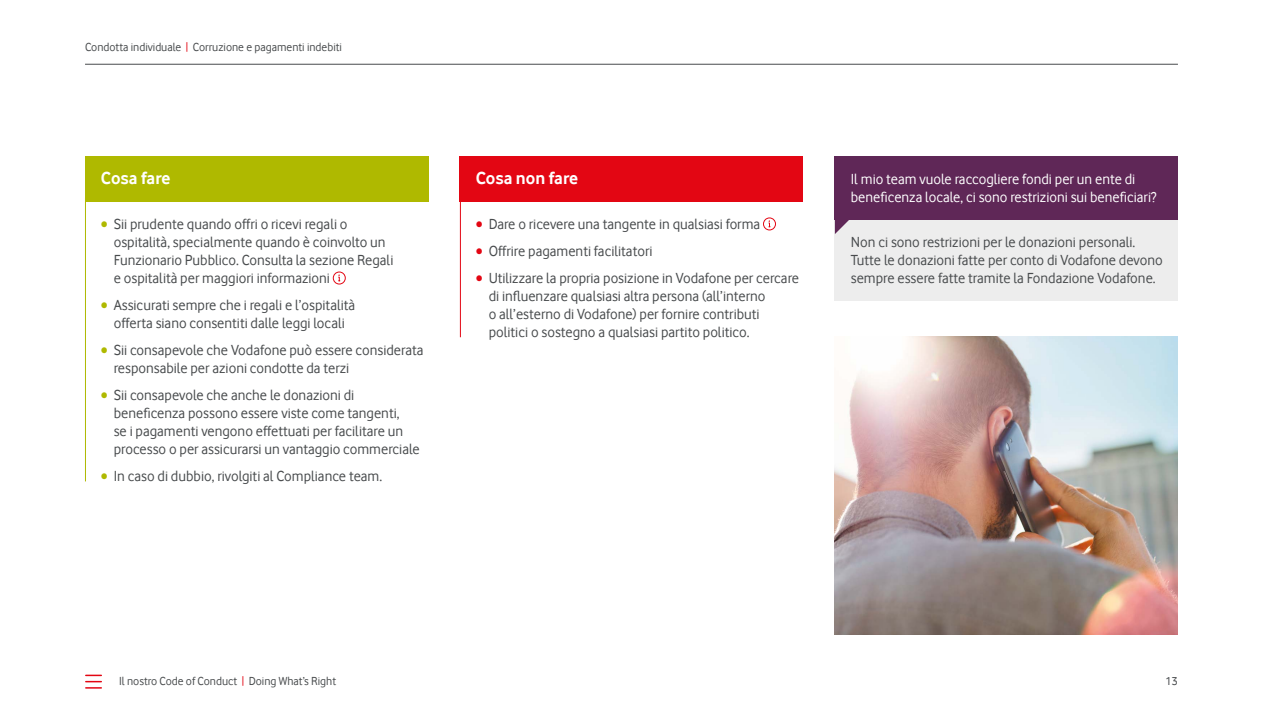
<style>
.page{position:relative;width:1263px;height:711px;background:#fff}
.page>*{position:absolute;margin:0;border:0;box-sizing:border-box;transform-origin:0 0}
.t1{font:700 18px "Vodafone Rg";color:#fff}
.t2{font:15px/18px "Vodafone Rg";color:#484b4d}
.t3{font:15px/18px "Vodafone Rg";color:#fff}
.t4{font:12px "Vodafone Rg";color:#484b4d}
.s1{color:#e30613}
.s2{color:#afb900}
</style>
<div class="page">
<hr style="left:85px;top:64px;width:1093px;height:1px;background:#484b4d">
<hr style="left:85px;top:197px;width:1px;height:284px;background:#afb900">
<svg style="left:332px;top:271px;width:14px;height:13px"></svg>
<div style="left:85px;top:157px;width:343px;height:45px;background:#afb900"></div>
<hr style="left:460px;top:197px;width:1px;height:140px;background:#e30613">
<svg style="left:763px;top:217px;width:13px;height:13px"></svg>
<div style="left:460px;top:157px;width:343px;height:45px;background:#e30613"></div>
<img style="left:835px;top:337px;width:343px;height:297px">
<div style="left:835px;top:220px;width:343px;height:81px;background:#ededed"></div>
<div style="left:835px;top:157px;width:343px;height:63px;background:#5f2757"></div>
<svg style="left:835px;top:220px;width:14px;height:14px"></svg>
<svg style="left:86px;top:674px;width:15px;height:14px"></svg>
<p class="t4" style="left:85px;top:40px;width:258px">Condotta individuale <span class="s1">|</span> Corruzione e pagamenti indebiti</p>
<p class="t1" style="left:101px;top:167px;width:71px">Cosa fare</p>
<p class="t2" style="left:114px;top:214px;width:281px;text-indent:-13px"><span class="s2">•</span> Sii prudente quando offri o ricevi regali o ospitalità, specialmente quando è coinvolto un Funzionario Pubblico. Consulta la sezione Regali e ospitalità per maggiori informazioni</p>
<p class="t2" style="left:101px;top:295px;width:256px;text-align:center"><span class="s2">•</span> Assicurati sempre che i regali e l’ospitalità offerta siano consentiti dalle leggi locali</p>
<p class="t2" style="left:114px;top:340px;width:311px;text-indent:-13px"><span class="s2">•</span> Sii consapevole che Vodafone può essere considerata responsabile per azioni condotte da terzi</p>
<p class="t2" style="left:114px;top:385px;width:307px;text-indent:-13px"><span class="s2">•</span> Sii consapevole che anche le donazioni di beneficenza possono essere viste come tangenti,<br>se i pagamenti vengono effettuati per facilitare un processo o per assicurarsi un vantaggio commerciale</p>
<p class="t2" style="left:101px;top:466px;width:283px"><span class="s2">•</span> In caso di dubbio, rivolgiti al Compliance team.</p>
<p class="t1" style="left:476px;top:167px;width:104px">Cosa non fare</p>
<p class="t2" style="left:476px;top:214px;width:286px"><span class="s1">•</span> Dare o ricevere una tangente in qualsiasi forma</p>
<p class="t2" style="left:476px;top:241px;width:178px"><span class="s1">•</span> Offrire pagamenti facilitatori</p>
<p class="t2" style="left:489px;top:268px;width:312px;text-indent:-13px"><span class="s1">•</span> Utilizzare la propria posizione in Vodafone per cercare di influenzare qualsiasi altra persona (all’interno<br>o all’esterno di Vodafone) per fornire contributi politici o sostegno a qualsiasi partito politico.</p>
<p class="t3" style="left:851px;top:169px;width:307px">Il mio team vuole raccogliere fondi per un ente di beneficenza locale, ci sono restrizioni sui beneficiari?</p>
<p class="t2" style="left:851px;top:232px;width:313px">Non ci sono restrizioni per le donazioni personali.<br>Tutte le donazioni fatte per conto di Vodafone devono sempre essere fatte tramite la Fondazione Vodafone.</p>
<p class="t4" style="left:119px;top:674px;width:219px">Il nostro Code of Conduct <span class="s1">|</span> Doing What’s Right</p>
<p class="t4" style="left:1165px;top:674px;width:14px">13</p>
</div>
